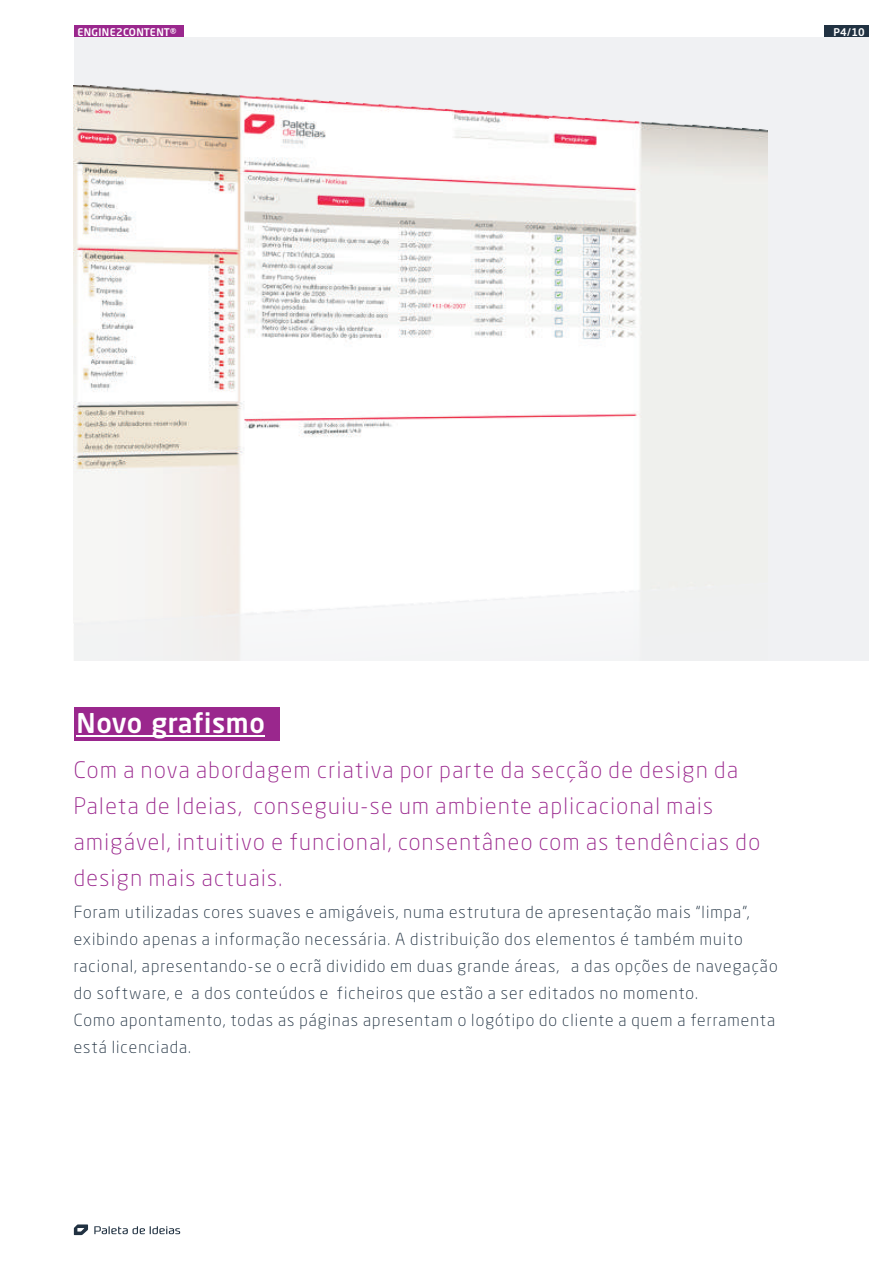
<style>
.page{position:relative;width:893px;height:1263px;background:#fff}
.page>*{position:absolute;margin:0;border:0;box-sizing:border-box;transform-origin:0 0}
.t1{font:27px "Neo Sans Std";letter-spacing:.025em;color:#fff}
.t2{font:300 22.5px/36px "Neo Sans Std";letter-spacing:.065em;color:#9a278d}
.t3{font:300 16.5px/27px "Neo Sans Std";letter-spacing:.065em;color:#213242}
.t4{font:10.5px "Neo Sans Std";letter-spacing:.03em;color:#fff}
</style>
<div class="page">
<svg style="left:94px;top:1226px;width:86px;height:8px"></svg>
<svg style="left:74px;top:1224px;width:14px;height:11px"></svg>
<div style="left:74px;top:707px;width:205px;height:33px;background:#9a278d"></div>
<hr style="left:76px;top:735px;width:189px;height:1px;background:#fff">
<div style="left:74px;top:37px;width:794px;height:624px;background:#f0f1f3"></div>
<img style="left:74px;top:86px;width:693px;height:529px">
<div style="left:74px;top:25px;width:109px;height:12px;background:#9a278d"></div>
<div style="left:824px;top:25px;width:44px;height:12px;background:#213242"></div>
<p class="t4" style="left:77px;top:28px;width:101px">ENGINE2CONTENT®</p>
<p class="t4" style="left:833px;top:28px;width:33px">P4/10</p>
<h1 class="t1" style="left:76px;top:712px;width:190px">Novo grafismo</h1>
<h2 class="t2" style="left:74px;top:754px;width:688px">Com a nova abordagem criativa por parte da secção de design da Paleta de Ideias, conseguiu-se um ambiente aplicacional mais amigável, intuitivo e funcional, consentâneo com as tendências do design mais actuais.</h2>
<p class="t3" style="left:74px;top:900px;width:705px">Foram utilizadas cores suaves e amigáveis, numa estrutura de apresentação mais “limpa”, exibindo apenas a informação necessária. A distribuição dos elementos é também muito racional, apresentando-se o ecrã dividido em duas grande áreas, a das opções de navegação do software, e a dos conteúdos e ficheiros que estão a ser editados no momento.<br>Como apontamento, todas as páginas apresentam o logótipo do cliente a quem a ferramenta está licenciada.</p>
</div>
